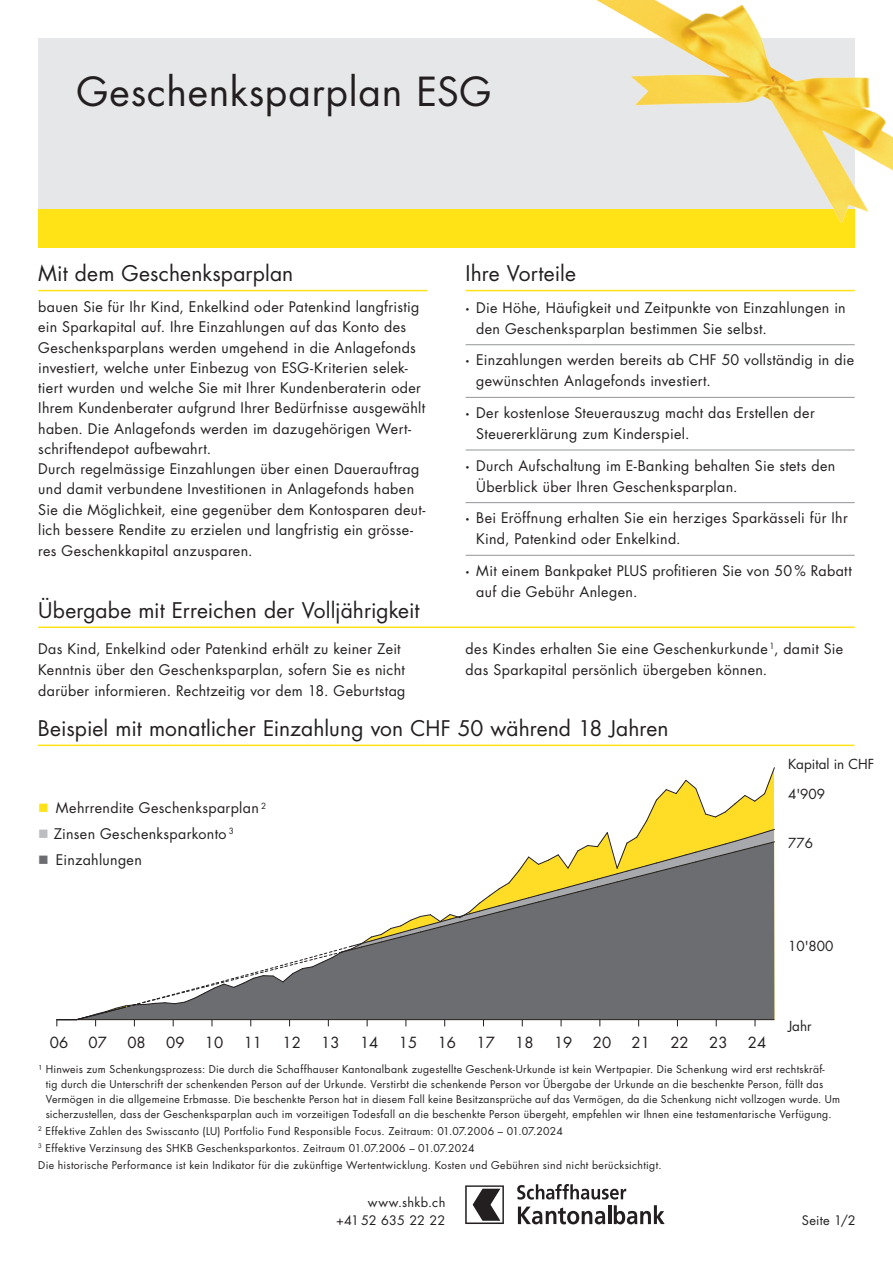
<style>
.page{position:relative;width:893px;height:1263px;background:#fff}
.page>*{position:absolute;margin:0;border:0;box-sizing:border-box;transform-origin:0 0}
.t1{font:39px "Futura Std";letter-spacing:.02em;color:#231f20}
.t2{font:21px "Futura Std";letter-spacing:.005em;color:#231f20}
.t3{font:14.85px "Futura Std";color:#231f20}
.t4{font:14.25px/20.2px "Futura Std";letter-spacing:.025em;color:#231f20}
.t5{font:13.5px "Futura Std";color:#231f20}
.t6{font:12.75px/17.5px "Futura Std";letter-spacing:.02em;color:#231f20;text-align:right}
.t7{font:10.5px/15px "Futura Std";letter-spacing:.03em;color:#231f20}
.s1{font-weight:800}
.s2{color:#ffe317}
.s3{color:#bcbdc0}
.s4{color:#6c6d70}
</style>
<div class="page">
<svg style="left:56px;top:767px;width:719px;height:259px"></svg>
<div style="left:38px;top:38px;width:817px;height:172px;background:#e6e7e9"></div>
<div style="left:38px;top:209px;width:817px;height:39px;background:#ffe317"></div>
<hr style="left:38px;top:290px;width:389px;height:1px;background:#ffe317">
<hr style="left:466px;top:290px;width:389px;height:1px;background:#ffe317">
<hr style="left:466px;top:344px;width:389px;height:1px;background:#939598">
<hr style="left:466px;top:397px;width:389px;height:1px;background:#939598">
<hr style="left:466px;top:450px;width:389px;height:1px;background:#939598">
<hr style="left:466px;top:502px;width:389px;height:1px;background:#939598">
<hr style="left:466px;top:555px;width:389px;height:1px;background:#939598">
<hr style="left:608px;top:1205px;width:3px;height:19px;background:#231f20">
<svg style="left:614px;top:1205px;width:51px;height:19px"></svg>
<svg style="left:465px;top:1185px;width:39px;height:39px"></svg>
<svg style="left:518px;top:1206px;width:87px;height:18px"></svg>
<svg style="left:517px;top:1184px;width:109px;height:15px"></svg>
<hr style="left:38px;top:626px;width:817px;height:2px;background:#ffe317">
<hr style="left:38px;top:744px;width:816px;height:2px;background:#ffe317">
<img style="left:596px;top:0;width:297px;height:224px">
<h1 class="t1" style="left:77px;top:67px;width:416px">Geschenksparplan ESG</h1>
<h2 class="t2" style="left:38px;top:260px;width:257px">Mit dem Geschenksparplan</h2>
<p class="t4" style="left:38px;top:297px;width:389px">bauen Sie für Ihr Kind, Enkelkind oder Patenkind langfristig ein Sparkapital auf. Ihre Einzahlungen auf das Konto des Geschenksparplans werden umgehend in die Anlagefonds investiert, welche unter Einbezug von ESG-Kriterien selek&shy;tiert wurden und welche Sie mit Ihrer Kundenberaterin oder Ihrem Kundenberater aufgrund Ihrer Bedürfnisse ausgewählt haben. Die Anlagefonds werden im dazugehörigen Wert&shy;schriftendepot aufbewahrt.<br>Durch regelmässige Einzahlungen über einen Dauerauftrag und damit verbundene Investitionen in Anlagefonds haben Sie die Möglichkeit, eine gegenüber dem Kontosparen deut&shy;lich bessere Rendite zu erzielen und langfristig ein grösse&shy;res Geschenkkapital anzusparen.</p>
<h2 class="t2" style="left:38px;top:597px;width:383px">Übergabe mit Erreichen der Volljährigkeit</h2>
<h2 class="t2" style="left:466px;top:260px;width:112px">Ihre Vorteile</h2>
<p class="t4" style="left:476px;top:297px;width:371px;line-height:21px;text-indent:-11px"><span class="s1">∙</span> Die Höhe, Häufigkeit und Zeitpunkte von Einzahlungen in den Geschenksparplan bestimmen Sie selbst.</p>
<p class="t4" style="left:476px;top:350px;width:379px;line-height:21px;text-indent:-11px"><span class="s1">∙</span> Einzahlungen werden bereits ab CHF 50 vollständig in die gewünschten Anlagefonds investiert.</p>
<p class="t4" style="left:476px;top:402px;width:340px;line-height:21px;text-indent:-11px"><span class="s1">∙</span> Der kostenlose Steuerauszug macht das Erstellen der<br>Steuererklärung zum Kinderspiel.</p>
<p class="t4" style="left:476px;top:455px;width:361px;line-height:21px;text-indent:-11px"><span class="s1">∙</span> Durch Aufschaltung im E-Banking behalten Sie stets den<br>Überblick über Ihren Geschenksparplan.</p>
<p class="t4" style="left:476px;top:508px;width:373px;line-height:21px;text-indent:-11px"><span class="s1">∙</span> Bei Eröffnung erhalten Sie ein herziges Sparkässeli für Ihr<br>Kind, Patenkind oder Enkelkind.</p>
<p class="t4" style="left:476px;top:560px;width:377px;line-height:21px;text-indent:-11px"><span class="s1">∙</span> Mit einem Bankpaket PLUS profitieren Sie von 50 % Rabatt auf die Gebühr Anlegen.</p>
<p class="t4" style="left:38px;top:638px;width:369px;line-height:21px">Das Kind, Enkelkind oder Patenkind erhält zu keiner Zeit<br>Kenntnis über den Geschenksparplan, sofern Sie es nicht darüber informieren. Rechtzeitig vor dem 18. Geburtstag</p>
<p class="t4" style="left:466px;top:638px;width:379px;line-height:21px">des Kindes erhalten Sie eine Geschenkurkunde <sup>1</sup>, damit Sie das Sparkapital persönlich übergeben können.</p>
<h2 class="t2" style="left:38px;top:715px;width:632px">Beispiel mit monatlicher Einzahlung von CHF 50 während 18 Jahren</h2>
<p class="t4" style="left:38px;top:798px;width:230px"><span class="s2">■</span> Mehrrendite Geschenksparplan <sup>2</sup></p>
<p class="t4" style="left:38px;top:824px;width:197px"><span class="s3">■</span> Zinsen Geschenksparkonto <sup>3</sup></p>
<p class="t4" style="left:38px;top:850px;width:105px"><span class="s4">■</span> Einzahlungen</p>
<p class="t5" style="left:788px;top:756px;width:88px">Kapital in CHF</p>
<p class="t5" style="left:788px;top:786px;width:39px">4'909</p>
<p class="t5" style="left:788px;top:834px;width:26px">776</p>
<p class="t5" style="left:788px;top:937px;width:47px">10'800</p>
<p class="t3" style="left:50px;top:1033px;width:20px">06</p>
<p class="t3" style="left:89px;top:1033px;width:20px">07</p>
<p class="t3" style="left:127px;top:1033px;width:20px">08</p>
<p class="t3" style="left:166px;top:1033px;width:20px">09</p>
<p class="t3" style="left:205px;top:1033px;width:20px">10</p>
<p class="t3" style="left:244px;top:1033px;width:20px">11</p>
<p class="t3" style="left:283px;top:1033px;width:20px">12</p>
<p class="t3" style="left:321px;top:1033px;width:20px">13</p>
<p class="t3" style="left:360px;top:1033px;width:20px">14</p>
<p class="t3" style="left:399px;top:1033px;width:20px">15</p>
<p class="t3" style="left:438px;top:1033px;width:20px">16</p>
<p class="t3" style="left:476px;top:1033px;width:20px">17</p>
<p class="t3" style="left:515px;top:1033px;width:20px">18</p>
<p class="t3" style="left:554px;top:1033px;width:20px">19</p>
<p class="t3" style="left:593px;top:1033px;width:20px">20</p>
<p class="t3" style="left:632px;top:1033px;width:20px">21</p>
<p class="t3" style="left:670px;top:1033px;width:20px">22</p>
<p class="t3" style="left:709px;top:1033px;width:20px">23</p>
<p class="t3" style="left:748px;top:1033px;width:20px">24</p>
<p class="t5" style="left:788px;top:1018px;width:25px">Jahr</p>
<p class="t7" style="left:46px;top:1061px;width:796px;text-indent:-7px">¹ Hinweis zum Schenkungsprozess: Die durch die Schaffhauser Kantonalbank zugestellte Geschenk-Urkunde ist kein Wertpapier. Die Schenkung wird erst rechtskräf-<br>tig durch die Unterschrift der schenkenden Person auf der Urkunde. Verstirbt die schenkende Person vor Übergabe der Urkunde an die beschenkte Person, fällt das Vermögen in die allgemeine Erbmasse. Die beschenkte Person hat in diesem Fall keine Besitzansprüche auf das Vermögen, da die Schenkung nicht vollzogen wurde. Um sicherzustellen, dass der Geschenksparplan auch im vorzeitigen Todesfall an die beschenkte Person übergeht, empfehlen wir Ihnen eine testamentarische Verfügung.</p>
<p class="t7" style="left:38px;top:1122px;width:625px;line-height:17.1px"><sup>2</sup> Effektive Zahlen des Swisscanto (LU) Portfolio Fund Responsible Focus. Zeitraum: 01.07.2006 – 01.07.2024<br><sup>3</sup> Effektive Verzinsung des SHKB Geschenksparkontos. Zeitraum 01.07.2006 – 01.07.2024<br>Die historische Performance ist kein Indikator für die zukünftige Wertentwicklung. Kosten und Gebühren sind nicht berücksichtigt.</p>
<p class="t6" style="left:336px;top:1194px;width:111px">www.shkb.ch<br>+41 52 635 22 22</p>
<p class="t6" style="left:802px;top:1211px;width:55px">Seite 1/2</p>
</div>
